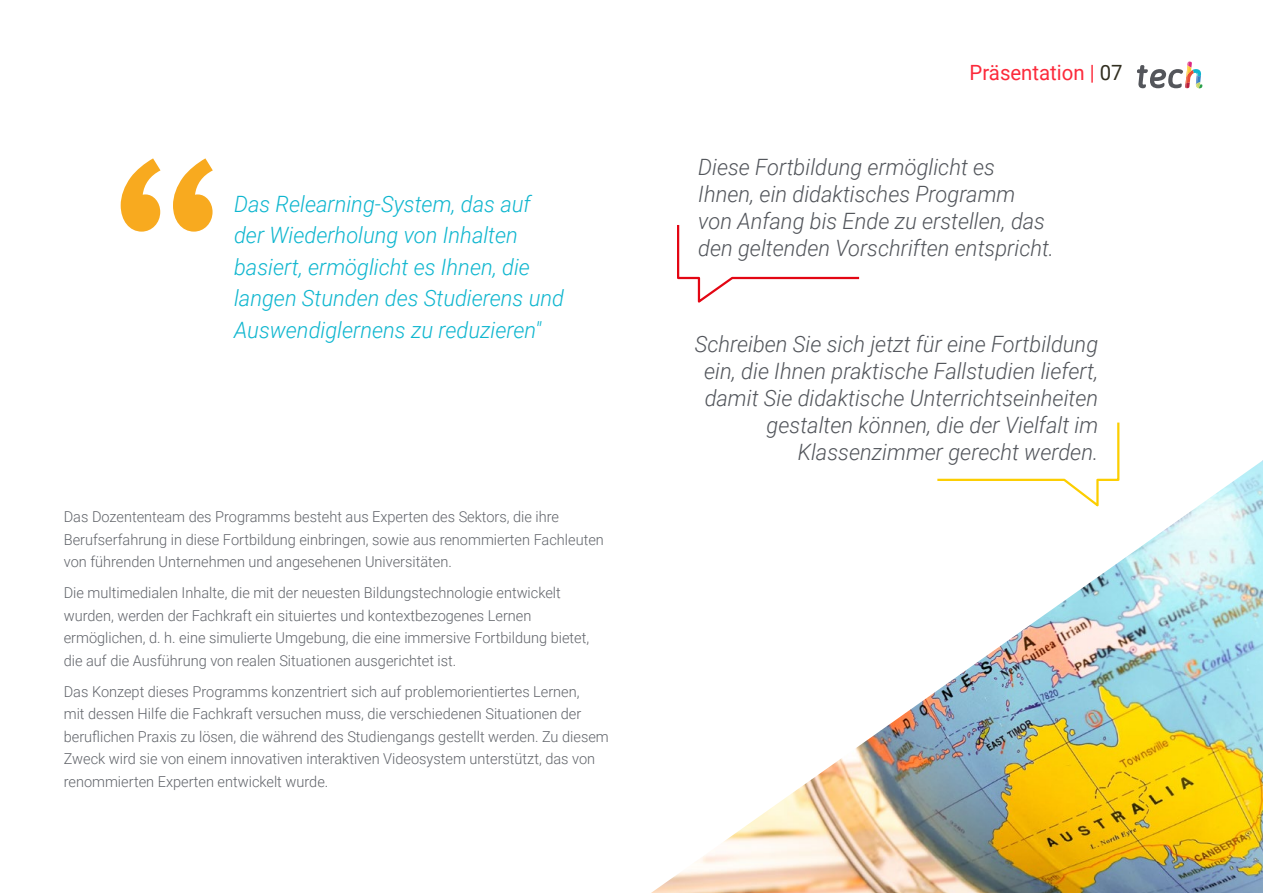
<style>
.page{position:relative;width:1263px;height:893px;background:#fff}
.page>*{position:absolute;margin:0;border:0;box-sizing:border-box;transform-origin:0 0}
.t1{font:italic 300 22.5px/27px "Roboto";color:#52555b;text-align:right}
.t2{font:italic 300 22.5px/31.5px "Roboto";color:#0fb6cf}
.t3{font:21px "Roboto";color:#fc2a3b}
.t4{font:300 15px/22.5px "Roboto";color:#61646a}
.s1{color:#312e20}
</style>
<div class="page">
<svg style="left:1137px;top:62px;width:65px;height:27px"></svg>
<svg style="left:121px;top:158px;width:92px;height:74px"></svg>
<img style="left:651px;top:460px;width:612px;height:433px">
<svg style="left:935px;top:422px;width:185px;height:88px"></svg>
<svg style="left:677px;top:225px;width:183px;height:78px"></svg>
<h1 class="t2" style="left:234px;top:187px;width:331px">Das Relearning-System, das auf der Wiederholung von Inhalten basiert, ermöglicht es Ihnen, die langen Stunden des Studierens und Auswendiglernens zu reduzieren"</h1>
<p class="t4" style="left:64px;top:505px;width:541px">Das Dozententeam des Programms besteht aus Experten des Sektors, die ihre<br>Berufserfahrung in diese Fortbildung einbringen, sowie aus renommierten Fachleuten von führenden Unternehmen und angesehenen Universitäten.</p>
<p class="t4" style="left:64px;top:581px;width:527px">Die multimedialen Inhalte, die mit der neuesten Bildungstechnologie entwickelt wurden, werden der Fachkraft ein situiertes und kontextbezogenes Lernen ermöglichen, d. h. eine simulierte Umgebung, die eine immersive Fortbildung bietet, die auf die Ausführung von realen Situationen ausgerichtet ist.</p>
<p class="t4" style="left:64px;top:679px;width:546px">Das Konzept dieses Programms konzentriert sich auf problemorientiertes Lernen,<br>mit dessen Hilfe die Fachkraft versuchen muss, die verschiedenen Situationen der beruflichen Praxis zu lösen, die während des Studiengangs gestellt werden. Zu diesem Zweck wird sie von einem innovativen interaktiven Videosystem unterstützt, das von renommierten Experten entwickelt wurde.</p>
<h2 class="t3" style="left:969px;top:57px;width:155px">Präsentation | <span class="s1">07</span></h2>
<h1 class="t1" style="left:698px;top:152px;width:357px;text-align:left">Diese Fortbildung ermöglicht es Ihnen, ein didaktisches Programm von Anfang bis Ende zu erstellen, das den geltenden Vorschriften entspricht.</h1>
<h1 class="t1" style="left:695px;top:330px;width:405px">Schreiben Sie sich jetzt für eine Fortbildung ein, die Ihnen praktische Fallstudien liefert, damit Sie didaktische Unterrichtseinheiten gestalten können, die der Vielfalt im Klassenzimmer gerecht werden.</h1>
</div>
